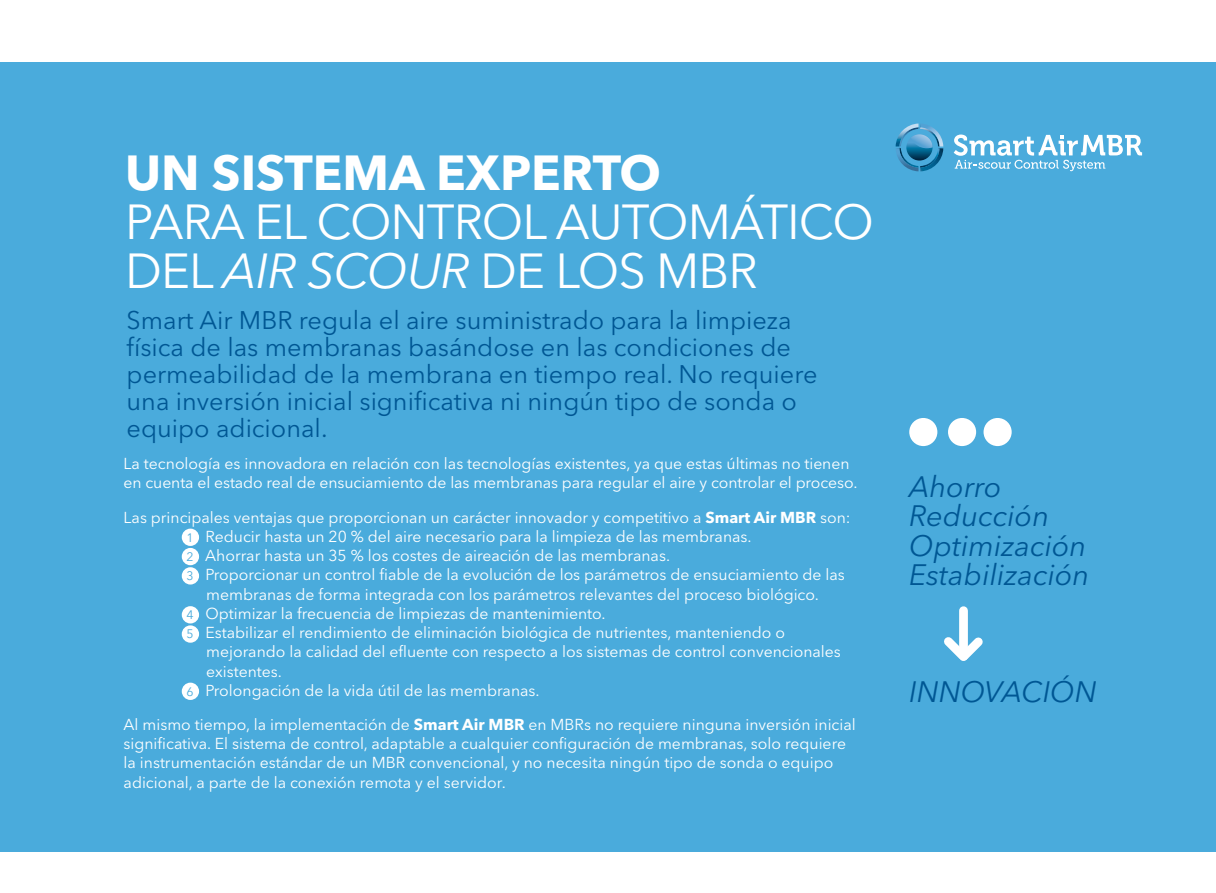
<style>
.page{position:relative;width:1216px;height:893px;background:#fff}
.page>*{position:absolute;margin:0;border:0;box-sizing:border-box;transform-origin:0 0}
.t1{font:48.82px/49px "Avenir Next LT Pro";letter-spacing:-.02em;color:#fff}
.t2{font:700 48.82px "Avenir Next LT Pro";color:#fff}
.t3{font:italic 29.4px/29.6px "Avenir Next LT Pro";color:#005794}
.t4{font:25.38px/27.1px "Avenir Next LT Pro";color:#005794}
.t5{font:15.75px/19.2px "Avenir Next LT Pro";color:#fff}
.s1{font-style:italic}
.s2{font-weight:700}
.s3{font-size:12.25px;color:#4aabdc}
</style>
<div class="page">
<div style="left:0;top:63px;width:1215px;height:789px;background:#4aabdc"></div>
<div style="left:909px;top:418px;width:28px;height:28px;background:#fff;border-radius:50%"></div>
<div style="left:948px;top:418px;width:28px;height:28px;background:#fff;border-radius:50%"></div>
<div style="left:983px;top:418px;width:28px;height:28px;background:#fff;border-radius:50%"></div>
<div style="left:182px;top:529px;width:17px;height:17px;background:#fff;border-radius:50%"></div>
<div style="left:182px;top:606px;width:17px;height:17px;background:#fff;border-radius:50%"></div>
<div style="left:182px;top:548px;width:17px;height:17px;background:#fff;border-radius:50%"></div>
<div style="left:182px;top:625px;width:17px;height:18px;background:#fff;border-radius:50%"></div>
<div style="left:182px;top:567px;width:17px;height:17px;background:#fff;border-radius:50%"></div>
<div style="left:182px;top:683px;width:17px;height:17px;background:#fff;border-radius:50%"></div>
<svg style="left:944px;top:629px;width:39px;height:32px"></svg>
<div style="left:959px;top:611px;width:8px;height:46px;background:#fff"></div>
<svg style="left:895px;top:124px;width:48px;height:47px"></svg>
<svg style="left:953px;top:135px;width:188px;height:36px"></svg>
<h1 class="t2" style="left:125px;top:143px;width:537px">UN SISTEMA EXPERTO</h1>
<h1 class="t1" style="left:125px;top:197px;width:750px">PARA EL CONTROL AUTOMÁTICO<br>DEL <span class="s1">AIR SCOUR</span> DE LOS MBR</h1>
<p class="t4" style="left:127px;top:306px;width:692px">Smart Air MBR regula el aire suministrado para la limpieza física de las membranas basándose en las condiciones de permeabilidad de la membrana en tiempo real. No requiere una inversión inicial significativa ni ningún tipo de sonda o equipo adicional.</p>
<p class="t5" style="left:124px;top:454px;width:735px">La tecnología es innovadora en relación con las tecnologías existentes, ya que estas últimas no tienen en cuenta el estado real de ensuciamiento de las membranas para regular el aire y controlar el proceso.</p>
<p class="t5" style="left:124px;top:507px;width:728px">Las principales ventajas que proporcionan un carácter innovador y competitivo a <span class="s2">Smart Air MBR</span> son:</p>
<p class="t5" style="left:187px;top:527px;width:566px"><span class="s3">1</span> Reducir hasta un 20 % del aire necesario para la limpieza de las membranas.</p>
<p class="t5" style="left:187px;top:546px;width:485px"><span class="s3">2</span> Ahorrar hasta un 35 % los costes de aireación de las membranas.</p>
<p class="t5" style="left:187px;top:565px;width:659px"><span class="s3">3</span> Proporcionar un control fiable de la evolución de los parámetros de ensuciamiento de las</p>
<p class="t5" style="left:206px;top:584px;width:614px">membranas de forma integrada con los parámetros relevantes del proceso biológico.</p>
<p class="t5" style="left:187px;top:604px;width:420px"><span class="s3">4</span> Optimizar la frecuencia de limpiezas de mantenimiento.</p>
<p class="t5" style="left:187px;top:623px;width:600px"><span class="s3">5</span> Estabilizar el rendimiento de eliminación biológica de nutrientes, manteniendo o</p>
<p class="t5" style="left:206px;top:642px;width:636px">mejorando la calidad del efluente con respecto a los sistemas de control convencionales</p>
<p class="t5" style="left:206px;top:661px;width:77px">existentes.</p>
<p class="t5" style="left:187px;top:681px;width:354px"><span class="s3">6</span> Prolongación de la vida útil de las membranas.</p>
<p class="t5" style="left:124px;top:715px;width:733px">Al mismo tiempo, la implementación de <span class="s2">Smart Air MBR</span> en MBRs no requiere ninguna inversión inicial significativa. El sistema de control, adaptable a cualquier configuración de membranas, solo requiere la instrumentación estándar de un MBR convencional, y no necesita ningún tipo de sonda o equipo adicional, a parte de la conexión remota y el servidor.</p>
<h2 class="t3" style="left:909px;top:472px;width:182px">Ahorro<br>Reducción<br>Optimización<br>Estabilización</h2>
<h2 class="t3" style="left:909px;top:677px;width:189px">INNOVACIÓN</h2>
</div>
